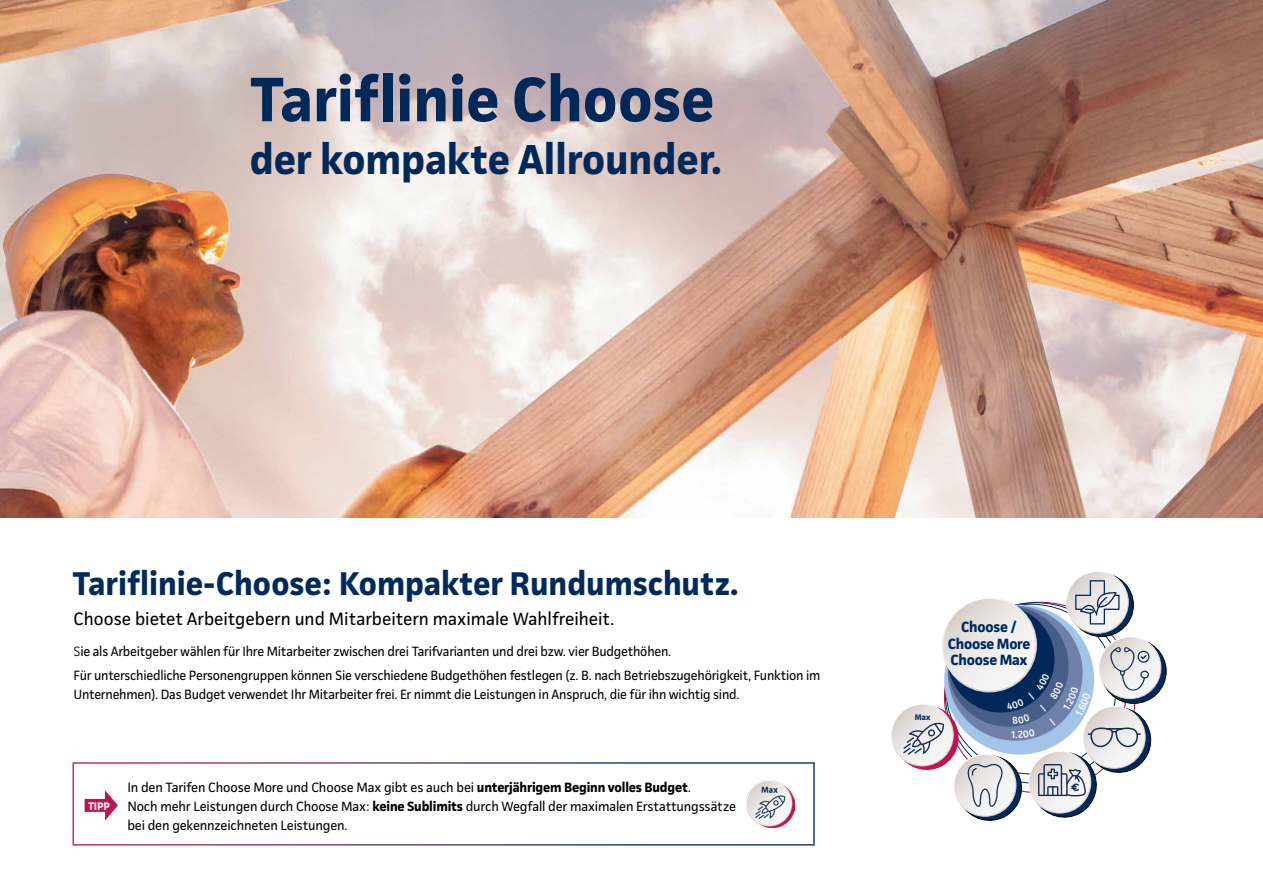
<style>
.page{position:relative;width:1263px;height:893px;background:#fff}
.page>*{position:absolute;margin:0;border:0;box-sizing:border-box;transform-origin:0 0}
.t1{font:700 63px "Continentale Pro";color:#00295a}
.t2{font:700 42px "Continentale Pro";color:#00295a}
.t3{font:700 33px "Continentale Pro";color:#002a5b}
.t4{font:18px "Continentale Pro";color:#000}
.t5{font:700 14.85px/16.5px "Continentale Pro";letter-spacing:-.015em;color:#00295a;text-align:center}
.t6{font:13.5px/18.9px "Continentale Pro";letter-spacing:-.015em;color:#000}
.t7{font:700 10.95px "Continentale Pro";color:#fff}
.t8{font:700 8.1px "Continentale Pro";color:#00295a}
.s1{font-weight:300}
.s2{font-weight:700}
</style>
<div class="page">
<img style="left:0;top:0;width:1263px;height:518px">
<div style="left:73px;top:762px;width:742px;height:84px;border:2px solid #fff"></div>
<div style="left:948px;top:606px;width:135px;height:135px;background:#6f81a8;border-radius:50%"></div>
<div style="left:948px;top:606px;width:120px;height:121px;background:#465d88;border-radius:50%"></div>
<div style="left:948px;top:606px;width:106px;height:107px;background:#00295a;border-radius:50%"></div>
<svg style="left:1069px;top:573px;width:64px;height:64px"></svg>
<svg style="left:1066px;top:571px;width:62px;height:62px"></svg>
<div style="left:1066px;top:571px;width:63px;height:63px;border:1px solid #fff;border-radius:50%"></div>
<svg style="left:1075px;top:580px;width:44px;height:44px"></svg>
<svg style="left:1101px;top:639px;width:65px;height:64px"></svg>
<svg style="left:1099px;top:637px;width:62px;height:62px"></svg>
<svg style="left:942px;top:598px;width:94px;height:94px;background:#e8e4e2"></svg>
<svg style="left:85px;top:790px;width:33px;height:30px"></svg>
<img style="left:746px;top:780px;width:48px;height:47px">
<svg style="left:891px;top:647px;width:264px;height:174px"></svg>
<h1 class="t1" style="left:250px;top:61px;width:466px">Tariflinie Choose</h1>
<h2 class="t2" style="left:250px;top:133px;width:474px">der kompakte Allrounder.</h2>
<h3 class="t3" style="left:73px;top:564px;width:667px">Tariflinie-Choose: Kompakter Rundumschutz.</h3>
<h3 class="t4" style="left:74px;top:608px;width:542px">Choose bietet Arbeitgebern und Mitarbeitern maximale Wahlfreiheit.</h3>
<p class="t6" style="left:74px;top:639px;width:748px;line-height:24px"><span class="s1">S</span>ie als Arbeitgeber wählen für Ihre Mitarbeiter zwischen drei Tarifvarianten und drei bzw. vier Budgethöhen.<br>Für unterschiedliche Personengruppen können Sie verschiedene Budgethöhen festlegen (z. B. nach Betriebszugehörigkeit, Funktion im</p>
<p class="t6" style="left:74px;top:685px;width:667px">Unternehmen). Das Budget verwendet Ihr Mitarbeiter frei. Er nimmt die Leistungen in Anspruch, die für ihn wichtig sind.</p>
<p class="t7" style="left:88px;top:799px;width:23px">TIPP</p>
<p class="t6" style="left:127px;top:778px;width:610px">In den Tarifen Choose More und Choose Max gibt es auch bei <span class="s2">unterjährigem Beginn volles Budget</span>.<br>Noch mehr Leistungen durch Choose Max: <span class="s2">keine Sublimits</span> durch Wegfall der maximalen Erstattungssätze bei den gekennzeichneten Leistungen.</p>
<p class="t5" style="left:948px;top:618px;width:84px">Choose /<br>Choose More<br>Choose Max</p>
<p class="t8" style="left:915px;top:712px;width:17px">Max</p>
</div>
